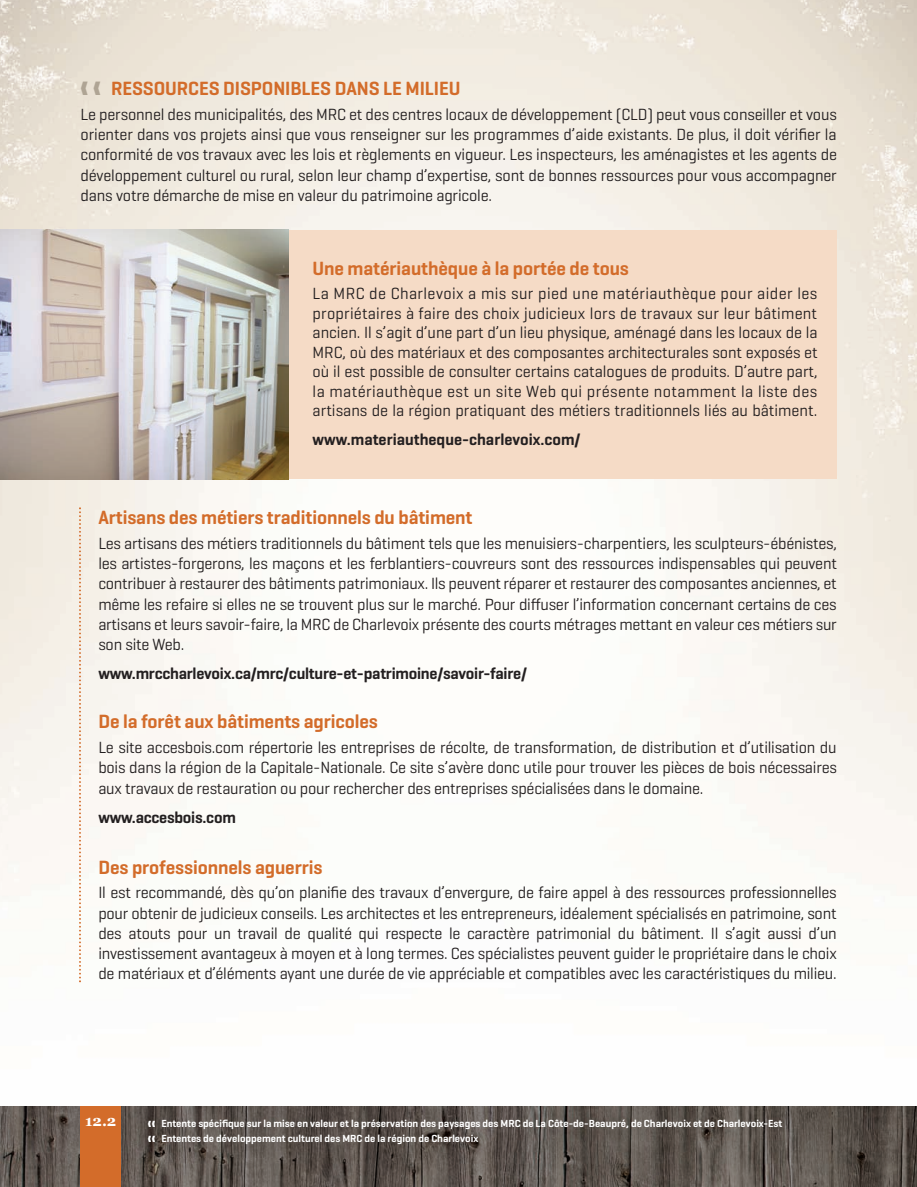
<style>
.page{position:relative;width:917px;height:1187px;background:#fff}
.page>*{position:absolute;margin:0;border:0;box-sizing:border-box;transform-origin:0 0}
.t1{font:600 19.5px "Geogrotesque";letter-spacing:-.005em;color:#d36c2a}
.t2{font:16.5px/20.2px "Geogrotesque";letter-spacing:-.015em;color:#231f20;text-align:justify}
.t3{font:600 16.5px "Geogrotesque";letter-spacing:-.015em;color:#231f20}
.t4{font:700 15px "Georgia";color:#fff}
.t5{font:600 10.5px "Geogrotesque";color:#fff}
.s1{color:#afa494}
</style>
<div class="page">
<img style="left:0;top:0;width:917px;height:983px">
<div style="left:0;top:231px;width:836px;height:248px;background:#f5dbc6"></div>
<img style="left:0;top:1106px;width:917px;height:81px">
<div style="left:81px;top:1106px;width:40px;height:81px;background:#d36c2a"></div>
<img style="left:0;top:230px;width:288px;height:250px">
<svg style="left:79px;top:507px;width:2px;height:475px"></svg>
<p class="t1" style="left:80px;top:82px;width:381px"><span class="s1">→</span> <span class="s1">→</span> RESSOURCES DISPONIBLES DANS LE MILIEU</p>
<p class="t2" style="left:80px;top:106px;width:758px">Le personnel des municipalités, des MRC et des centres locaux de développement (CLD) peut vous conseiller et vous orienter dans vos projets ainsi que vous renseigner sur les programmes d’aide existants. De plus, il doit vérifier la conformité de vos travaux avec les lois et règlements en vigueur. Les inspecteurs, les aménagistes et les agents de développement culturel ou rural, selon leur champ d’expertise, sont de bonnes ressources pour vous accompagner dans votre démarche de mise en valeur du patrimoine agricole.</p>
<p class="t1" style="left:312px;top:262px;width:318px">Une matériauthèque à la portée de tous</p>
<p class="t2" style="left:312px;top:286px;width:506px;line-height:19.5px">La MRC de Charlevoix a mis sur pied une matériauthèque pour aider les propriétaires à faire des choix judicieux lors de travaux sur leur bâtiment ancien. Il s’agit d’une part d’un lieu physique, aménagé dans les locaux de la MRC, où des matériaux et des composantes architecturales sont exposés et où il est possible de consulter certains catalogues de produits. D’autre part, la matériauthèque est un site Web qui présente notamment la liste des artisans de la région pratiquant des métiers traditionnels liés au bâtiment.</p>
<p class="t3" style="left:312px;top:433px;width:269px">www.materiautheque-charlevoix.com/</p>
<p class="t1" style="left:98px;top:510px;width:376px">Artisans des métiers traditionnels du bâtiment</p>
<p class="t2" style="left:98px;top:534px;width:740px">Les artisans des métiers traditionnels du bâtiment tels que les menuisiers-charpentiers, les sculpteurs-ébénistes, les artistes-forgerons, les maçons et les ferblantiers-couvreurs sont des ressources indispensables qui peuvent contribuer à restaurer des bâtiments patrimoniaux. Ils peuvent réparer et restaurer des composantes anciennes, et même les refaire si elles ne se trouvent plus sur le marché. Pour diffuser l’information concernant certains de ces artisans et leurs savoir-faire, la MRC de Charlevoix présente des courts métrages mettant en valeur ces métiers sur son site Web.</p>
<p class="t3" style="left:98px;top:668px;width:430px">www.mrccharlevoix.ca/mrc/culture-et-patrimoine/savoir-faire/</p>
<p class="t1" style="left:98px;top:715px;width:281px">De la forêt aux bâtiments agricoles</p>
<p class="t2" style="left:98px;top:739px;width:740px">Le site accesbois.com répertorie les entreprises de récolte, de transformation, de distribution et d’utilisation du bois dans la région de la Capitale-Nationale. Ce site s’avère donc utile pour trouver les pièces de bois nécessaires aux travaux de restauration ou pour rechercher des entreprises spécialisées dans le domaine.</p>
<p class="t3" style="left:98px;top:811px;width:139px">www.accesbois.com</p>
<p class="t1" style="left:98px;top:860px;width:225px">Des professionnels aguerris</p>
<p class="t2" style="left:98px;top:884px;width:740px">Il est recommandé, dès qu’on planifie des travaux d’envergure, de faire appel à des ressources professionnelles pour obtenir de judicieux conseils. Les architectes et les entrepreneurs, idéalement spécialisés en patrimoine, sont des atouts pour un travail de qualité qui respecte le caractère patrimonial du bâtiment. Il s’agit aussi d’un investissement avantageux à moyen et à long termes. Ces spécialistes peuvent guider le propriétaire dans le choix de matériaux et d’éléments ayant une durée de vie appréciable et compatibles avec les caractéristiques du milieu.</p>
<p class="t4" style="left:85px;top:1112px;width:33px">12.2</p>
<p class="t5" style="left:148px;top:1119px;width:636px">→→ Entente spécifique sur la mise en valeur et la préservation des paysages des MRC de La Côte-de-Beaupré, de Charlevoix et de Charlevoix-Est</p>
<p class="t5" style="left:148px;top:1134px;width:332px">→→ Ententes de développement culturel des MRC de la région de Charlevoix</p>
</div>
